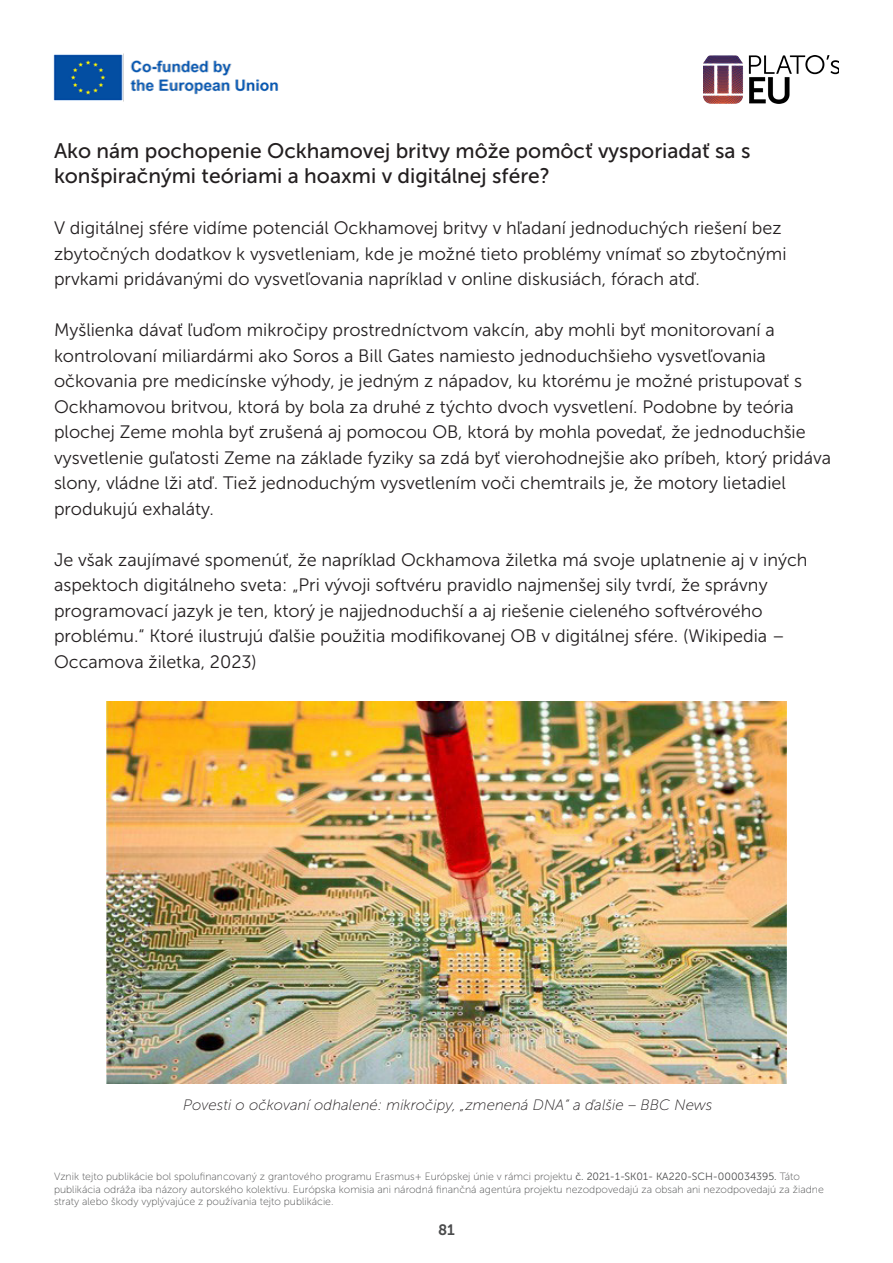
<style>
.page{position:relative;width:893px;height:1263px;background:#fff}
.page>*{position:absolute;margin:0;border:0;box-sizing:border-box;transform-origin:0 0}
.NASLOV_U_TEKSTU_14{font:21px/25.2px "Museo Sans 500";color:#231f20}
.TEKST_12{font:18px/25.5px "Museo Sans 300";color:#231f20}
.t1{font:italic 15px "Museo Sans 100";color:#231f20}
.t2{font:15px "Museo Sans 700";color:#4b4c4d}
.t3{font:10.5px/12.6px "Museo Sans 100";color:#4b4c4d}
.s1{font-family:"Museo Sans 300"}
</style>
<div class="page">
<img style="left:53px;top:53px;width:226px;height:49px">
<img style="left:704px;top:55px;width:135px;height:48px">
<img style="left:106px;top:701px;width:681px;height:382px">
<p class="NASLOV_U_TEKSTU_14" style="left:54px;top:138px;width:698px">Ako nám pochopenie Ockhamovej britvy môže pomôcť vysporiadať sa s konšpiračnými teóriami a hoaxmi v digitálnej sfére?</p>
<p class="TEKST_12" style="left:54px;top:215px;width:734px">V digitálnej sfére vidíme potenciál Ockhamovej britvy v hľadaní jednoduchých riešení bez zbytočných dodatkov k vysvetleniam, kde je možné tieto problémy vnímať so zbytočnými prvkami pridávanými do vysvetľovania napríklad v online diskusiách, fórach atď.</p>
<p class="TEKST_12" style="left:54px;top:317px;width:779px">Myšlienka dávať ľuďom mikročipy prostredníctvom vakcín, aby mohli byť monitorovaní a kontrolovaní miliardármi ako Soros a Bill Gates namiesto jednoduchšieho vysvetľovania očkovania pre medicínske výhody, je jedným z nápadov, ku ktorému je možné pristupovať s Ockhamovou britvou, ktorá by bola za druhé z týchto dvoch vysvetlení. Podobne by teória plochej Zeme mohla byť zrušená aj pomocou OB, ktorá by mohla povedať, že jednoduchšie vysvetlenie guľatosti Zeme na základe fyziky sa zdá byť vierohodnejšie ako príbeh, ktorý pridáva slony, vládne lži atď. Tiež jednoduchým vysvetlením voči chemtrails je, že motory lietadiel produkujú exhaláty.</p>
<p class="TEKST_12" style="left:54px;top:547px;width:755px">Je však zaujímavé spomenúť, že napríklad Ockhamova žiletka má svoje uplatnenie aj v iných aspektoch digitálneho sveta: „Pri vývoji softvéru pravidlo najmenšej sily tvrdí, že správny programovací jazyk je ten, ktorý je najjednoduchší a aj riešenie cieleného softvérového problému.“ Ktoré ilustrujú ďalšie použitia modifikovanej OB v digitálnej sfére. (Wikipedia – Occamova žiletka, 2023)</p>
<p class="t1" style="left:183px;top:1097px;width:531px">Povesti o očkovaní odhalené: mikročipy, „zmenená DNA“ a ďalšie – BBC News</p>
<p class="t3" style="left:54px;top:1170px;width:771px">Vznik tejto publikácie bol spolufinancovaný z grantového programu Erasmus+ Európskej únie v rámci projektu <span class="s1">č. 2021-1-SK01- KA220-SCH-000034395.</span> Táto publikácia odráža iba názory autorského kolektívu. Európska komisia ani národná finančná agentúra projektu nezodpovedajú za obsah ani nezodpovedajú za žiadne straty alebo škody vyplývajúce z používania tejto publikácie.</p>
<p class="t2" style="left:438px;top:1222px;width:18px">81</p>
</div>
